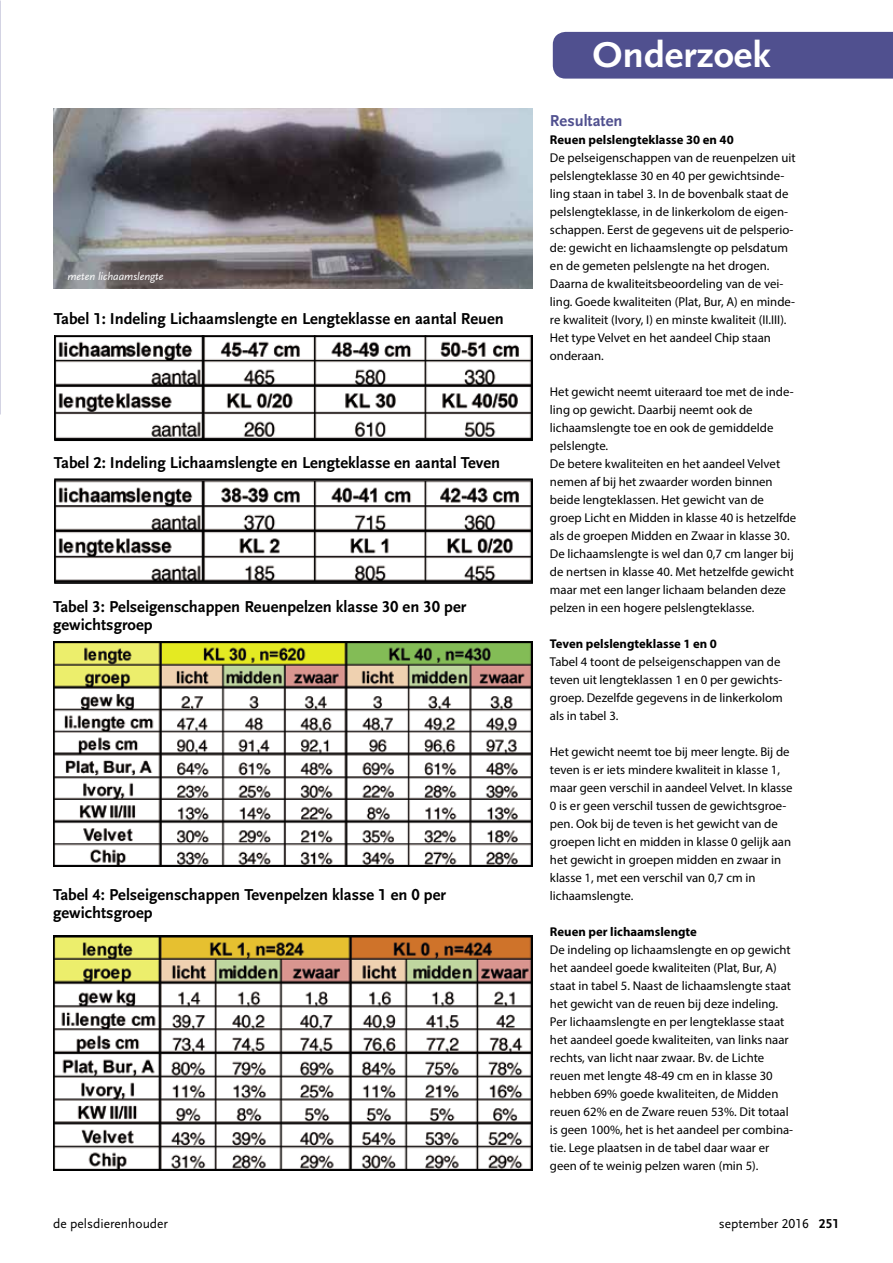
<style>
.page{position:relative;width:893px;height:1263px;background:#fff}
.page>*{position:absolute;margin:0;border:0;box-sizing:border-box;transform-origin:0 0}
.t1{font:37.5px "Scala Sans Bold LF";color:#fff;scale:1.05 1}
.t2{font:16.5px/18px "Scala Sans Bold LF";color:#000}
.t3{font:16.5px "Scala Sans Bold LF";color:#50508f}
.t4{font:13.5px "Scala Sans Regular LF";color:#000}
.t5{font:12.75px/18px "Myriad Pro";color:#000}
.t6{font:700 12.75px "Myriad Pro";color:#000}
.t7{font:11.25px "Scala Sans Regular LF Italic";letter-spacing:-.005em;color:#fff}
.s1{font-family:"Scala Sans Bold LF"}
</style>
<div class="page">
<img style="left:53px;top:108px;width:480px;height:181px">
<div style="left:553px;top:32px;width:340px;height:47px;background:#50508f"></div>
<img style="left:56px;top:645px;width:474px;height:218px">
<div style="left:53px;top:642px;width:480px;height:224px;border:2px solid #000"></div>
<img style="left:56px;top:939px;width:474px;height:229px">
<div style="left:53px;top:936px;width:480px;height:235px;border:2px solid #000"></div>
<img style="left:57px;top:339px;width:473px;height:99px">
<div style="left:54px;top:336px;width:479px;height:105px;border:2px solid #000"></div>
<img style="left:57px;top:481px;width:473px;height:100px">
<div style="left:54px;top:478px;width:479px;height:106px;border:2px solid #000"></div>
<p class="t7" style="left:67px;top:270px;width:98px">meten lichaamslengte</p>
<p class="t2" style="left:54px;top:310px;width:451px">Tabel 1: Indeling Lichaamslengte en Lengteklasse en aantal Reuen</p>
<p class="t2" style="left:54px;top:454px;width:448px">Tabel 2: Indeling Lichaamslengte en Lengteklasse en aantal Teven</p>
<p class="t2" style="left:53px;top:598px;width:415px">Tabel 3: Pelseigenschappen Reuenpelzen klasse 30 en 30 per gewichtsgroep</p>
<p class="t2" style="left:53px;top:886px;width:394px">Tabel 4: Pelseigenschappen Tevenpelzen klasse 1 en 0 per gewichtsgroep</p>
<h1 class="t1" style="left:593px;top:35px;width:171px">Onderzoek</h1>
<p class="t3" style="left:550px;top:112px;width:74px">Resultaten</p>
<p class="t6" style="left:550px;top:131px;width:185px">Reuen pelslengteklasse 30 en 40</p>
<p class="t5" style="left:550px;top:149px;width:247px">De pelseigenschappen van de reuenpelzen uit pelslengteklasse 30 en 40 per gewichtsinde&shy;ling staan in tabel 3. In de bovenbalk staat de pelslengteklasse, in de linkerkolom de eigen&shy;schappen. Eerst de gegevens uit de pelsperio&shy;de: gewicht en lichaamslengte op pelsdatum en de gemeten pelslengte na het drogen.<br>Daarna de kwaliteitsbeoordeling van de vei&shy;ling. Goede kwaliteiten (Plat, Bur, A) en minde&shy;re kwaliteit (Ivory, I) en minste kwaliteit (II.III).<br>Het type Velvet en het aandeel Chip staan onderaan.</p>
<p class="t5" style="left:550px;top:383px;width:248px">Het gewicht neemt uiteraard toe met de inde&shy;ling op gewicht. Daarbij neemt ook de lichaamslengte toe en ook de gemiddelde pelslengte.<br>De betere kwaliteiten en het aandeel Velvet nemen af bij het zwaarder worden binnen beide lengteklassen. Het gewicht van de groep Licht en Midden in klasse 40 is hetzelfde als de groepen Midden en Zwaar in klasse 30.<br>De lichaamslengte is wel dan 0,7 cm langer bij de nertsen in klasse 40. Met hetzelfde gewicht maar met een langer lichaam belanden deze pelzen in een hogere pelslengteklasse.</p>
<p class="t6" style="left:550px;top:635px;width:169px">Teven pelslengteklasse 1 en 0</p>
<p class="t5" style="left:550px;top:653px;width:234px">Tabel 4 toont de pelseigenschappen van de teven uit lengteklassen 1 en 0 per gewichts&shy;groep. Dezelfde gegevens in de linkerkolom als in tabel 3.</p>
<p class="t5" style="left:550px;top:743px;width:244px">Het gewicht neemt toe bij meer lengte. Bij de teven is er iets mindere kwaliteit in klasse 1, maar geen verschil in aandeel Velvet. In klasse 0 is er geen verschil tussen de gewichtsgroe&shy;pen. Ook bij de teven is het gewicht van de groepen licht en midden in klasse 0 gelijk aan het gewicht in groepen midden en zwaar in klasse 1, met een verschil van 0,7 cm in lichaamslengte.</p>
<p class="t6" style="left:550px;top:924px;width:149px">Reuen per lichaamslengte</p>
<p class="t5" style="left:550px;top:941px;width:245px">De indeling op lichaamslengte en op gewicht het aandeel goede kwaliteiten (Plat, Bur, A) staat in tabel 5. Naast de lichaamslengte staat het gewicht van de reuen bij deze indeling.<br>Per lichaamslengte en per lengteklasse staat het aandeel goede kwaliteiten, van links naar rechts, van licht naar zwaar. Bv. de Lichte reuen met lengte 48-49 cm en in klasse 30 hebben 69% goede kwaliteiten, de Midden reuen 62% en de Zware reuen 53%. Dit totaal is geen 100%, het is het aandeel per combina&shy;tie. Lege plaatsen in de tabel daar waar er geen of te weinig pelzen waren (min 5).</p>
<p class="t4" style="left:53px;top:1216px;width:116px">de pelsdierenhouder</p>
<p class="t4" style="left:719px;top:1216px;width:122px">september 2016 <span class="s1">251</span></p>
</div>
